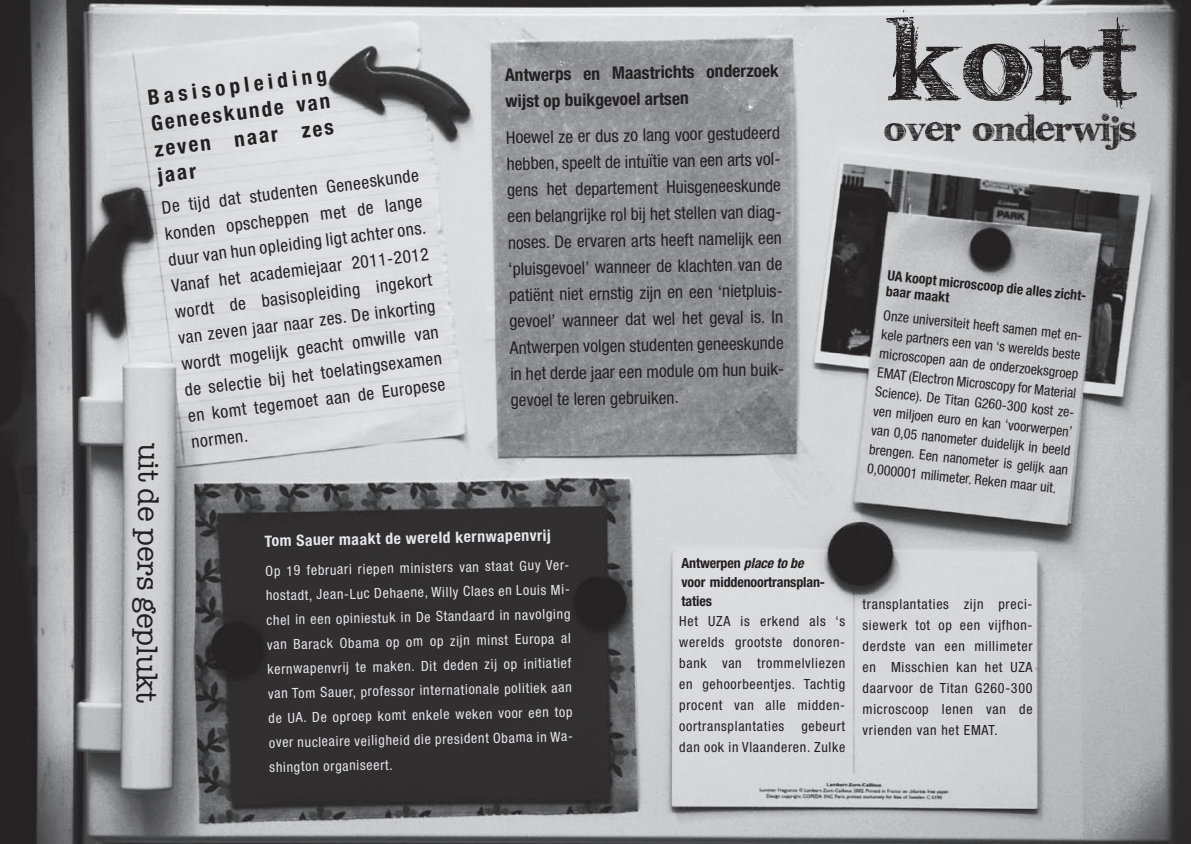
<style>
.page{position:relative;width:1191px;height:844px;background:#fff}
.page>*{position:absolute;margin:0;border:0;box-sizing:border-box;transform-origin:0 0}
.t1{font:150.5px "karabin E.";color:#231f20}
.t2{font:47.25px "karabin E.";letter-spacing:-.02em;color:#231f20}
.t3{font:29.75px "American Typewriter";color:#231f20}
.t4{font:700 condensed 21px/26.4px "Helvetica Neue LT Std";color:#231f20;text-align:justify}
.t5{font:condensed 17.5px/26.2px "Helvetica Neue LT Std";color:#231f20;text-align:justify}
.t6{font:700 condensed 17.5px/26.2px "Helvetica Neue LT Std";color:#231f20}
.t7{font:700 condensed 15.75px "Helvetica Neue LT Std";color:#e6e7e9}
.t8{font:condensed 14px/21px "Helvetica Neue LT Std";letter-spacing:.05em;color:#231f20;text-align:justify}
.t9{font:condensed 14px/24.5px "Helvetica Neue LT Std";color:#e6e7e9}
.t10{font:700 condensed 14px/19.2px "Helvetica Neue LT Std";letter-spacing:-.01em;color:#231f20}
.s1{font-style:italic}
</style>
<div class="page">
<img style="left:0;top:0;width:1191px;height:843px">
<p class="t6" style="left:505px;top:62px;width:275px;rotate:-1deg">Antwerps en Maastrichts onderzoek wijst op buikgevoelartsen</p>
<p class="t5" style="left:506px;top:124px;width:278px;text-align:left;rotate:-1deg">Hoewel ze er dus zo lang voor gestudeerd hebben, speelt de intuïtie van een arts vol&shy;gens het departement Huisgeneeskunde een belangrijke rol bij het stellen van diag&shy;noses. De ervaren arts heeft namelijk een ‘pluisgevoel’ wanneer de klachten van de patiënt niet ernstig zijn en een ‘nietpluis&shy;gevoel’ wanneer dat wel het geval is. In Antwerpen volgen studenten geneeskunde in het derde jaar een module om hun buik&shy;gevoel te leren gebruiken.</p>
<p class="t4" style="left:146px;top:83px;width:183px;rotate:-7deg">Basisopleiding Geneeskunde van zeven naar zes jaar</p>
<p class="t5" style="left:160px;top:194px;width:261px;rotate:-7deg">De tijd dat studenten Geneeskunde konden opscheppen met de lange duur van hun opleiding ligt achter ons.<br>Vanaf het academiejaar 2011-2012 wordt de basisopleiding ingekort van zeven jaar naar zes. De inkorting wordt mogelijk geacht omwille van de selectie bij het toelatingsexamen en komt tegemoet aan de Europese normen.</p>
<h3 class="t3" style="left:171px;top:442px;width:262px;rotate:90deg">uit de pers geplukt</h3>
<p class="t7" style="left:265px;top:530px;width:291px;rotate:-1deg">Tom Sauer maakt de wereld kernwapenvrij</p>
<p class="t9" style="left:265px;top:558px;width:308px;rotate:-1deg">Op 19 februari riepen ministers van staat Guy Ver&shy;hostadt, Jean-Luc Dehaene, Willy Claes en Louis Mi&shy;chel in een opiniestuk in De Standaard in navolging van Barack Obama op om op zijn minst Europa al kernwapenvrij te maken. Dit deden zij op initiatief van Tom Sauer, professor internationale politiek aan de UA. De oproep komt enkele weken voor een top over nucleaire veiligheid die president Obama in Wa&shy;shington organiseert.</p>
<p class="t10" style="left:681px;top:552px;width:145px">Antwerpen <span class="s1">place to be </span>voor middenoortransplan&shy;taties</p>
<p class="t8" style="left:679px;top:610px;width:167px">Het UZA is erkend als ‘s werelds grootste donoren&shy;bank van trommelvliezen en gehoorbeentjes. Tachtig procent van alle midden&shy;oortransplantaties gebeurt dan ook in Vlaanderen. Zulke</p>
<h1 class="t1" style="left:886px;top:-22px;width:250px">kort</h1>
<h2 class="t2" style="left:884px;top:102px;width:254px">over onderwijs</h2>
<p class="t10" style="left:888px;top:267px;width:203px;line-height:15.8px;rotate:6deg">UA koopt microscoop die alles zicht&shy;baar maakt</p>
<p class="t8" style="left:884px;top:305px;width:201px;line-height:19.2px;rotate:6deg">Onze universiteit heeft samen met en&shy;kele partners een van ‘s werelds beste microscopen aan de onderzoeksgroep EMAT (Electron Microscopy for Material Science). De Titan G260-300 kost ze&shy;ven miljoen euro en kan ‘voorwerpen’ van 0,05 nanometer duidelijk in beeld brengen. Een nanometer is gelijk aan 0,000001 milimeter. Reken maar uit.</p>
<p class="t8" style="left:862px;top:593px;width:171px">transplantaties zijn preci&shy;siewerk tot op een vijfhon&shy;derdste van een millimeter en Misschien kan het UZA daarvoor de Titan G260-300 microscoop lenen van de vrienden van het EMAT.</p>
</div>
